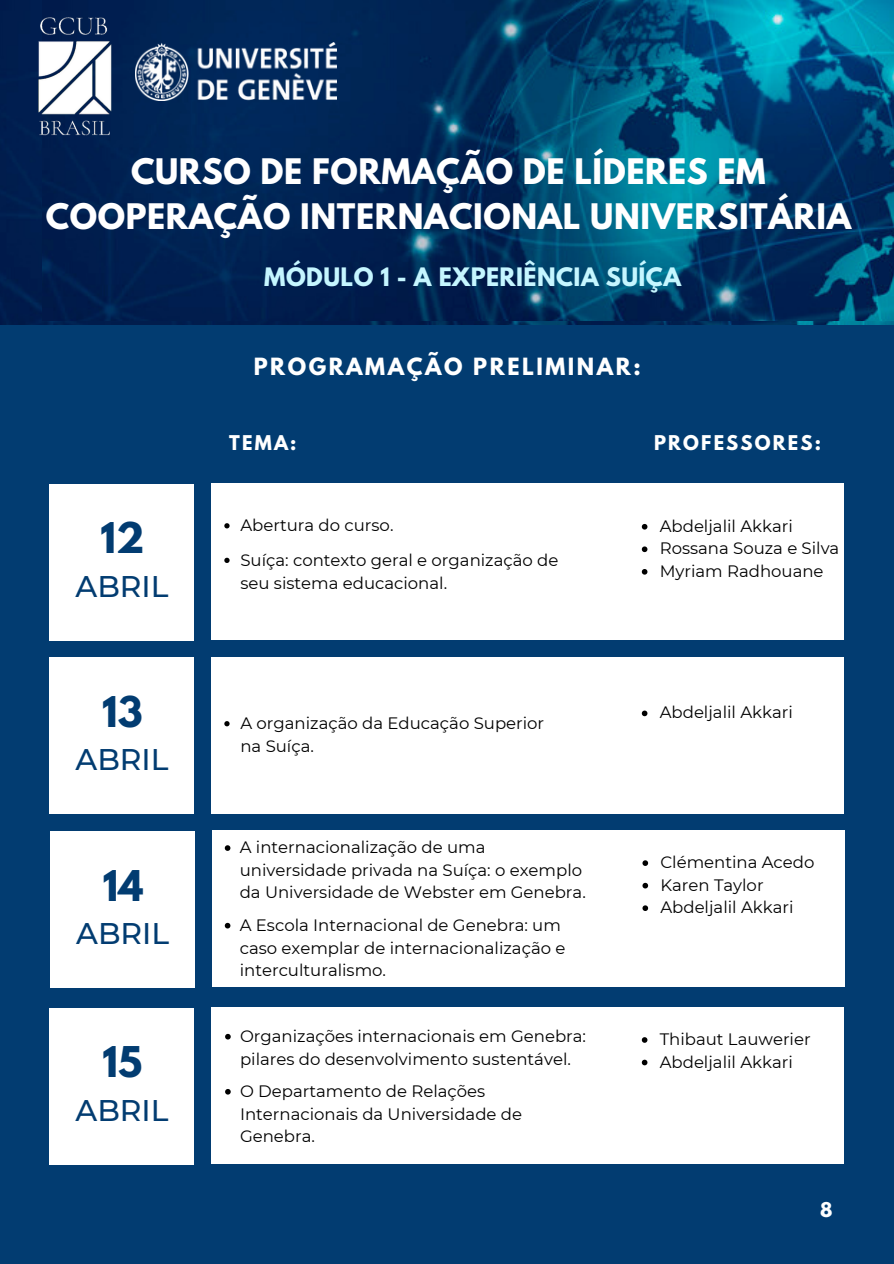
<style>
.page{position:relative;width:894px;height:1264px;background:#fff}
.page>*{position:absolute;margin:0;border:0;box-sizing:border-box;transform-origin:0 0}
.t1{font:700 37.5px "League Spartan";color:#023c71}
.t2{font:700 31.2px/44.7px "League Spartan";letter-spacing:.02em;color:#fff;text-align:center}
.t3{font:500 29.85px "Montserrat";color:#023c71}
.t4{font:700 22.5px "League Spartan";letter-spacing:.02em;color:#c5f6ff}
.t5{font:700 21px "League Spartan";letter-spacing:.12em;color:#fff}
.t6{font:700 18px "League Spartan";letter-spacing:.12em;color:#fff}
.t7{font:16.5px/22.5px "Montserrat";color:#000}
</style>
<div class="page">
<div style="left:0;top:0;width:893px;height:1263px;background:#023c71"></div>
<img style="left:0;top:0;width:893px;height:324px">
<img style="left:43px;top:0;width:850px;height:321px">
<div style="left:50px;top:484px;width:144px;height:156px;background:#fff"></div>
<div style="left:211px;top:483px;width:632px;height:157px;background:#fff"></div>
<svg style="left:224px;top:523px;width:5px;height:5px"></svg>
<svg style="left:224px;top:557px;width:5px;height:6px"></svg>
<svg style="left:641px;top:524px;width:6px;height:5px"></svg>
<svg style="left:641px;top:546px;width:6px;height:6px"></svg>
<svg style="left:641px;top:569px;width:6px;height:5px"></svg>
<div style="left:50px;top:657px;width:144px;height:157px;background:#fff"></div>
<div style="left:211px;top:656px;width:632px;height:157px;background:#fff"></div>
<svg style="left:224px;top:721px;width:5px;height:5px"></svg>
<svg style="left:641px;top:710px;width:6px;height:6px"></svg>
<div style="left:50px;top:831px;width:145px;height:156px;background:#fff"></div>
<div style="left:212px;top:830px;width:632px;height:157px;background:#fff"></div>
<svg style="left:225px;top:845px;width:5px;height:5px"></svg>
<svg style="left:225px;top:922px;width:5px;height:6px"></svg>
<svg style="left:642px;top:860px;width:6px;height:6px"></svg>
<svg style="left:642px;top:882px;width:6px;height:6px"></svg>
<svg style="left:642px;top:905px;width:6px;height:6px"></svg>
<div style="left:50px;top:1007px;width:144px;height:157px;background:#fff"></div>
<div style="left:211px;top:1007px;width:632px;height:156px;background:#fff"></div>
<svg style="left:225px;top:1033px;width:6px;height:6px"></svg>
<svg style="left:225px;top:1089px;width:6px;height:5px"></svg>
<svg style="left:641px;top:1037px;width:6px;height:5px"></svg>
<svg style="left:641px;top:1059px;width:6px;height:6px"></svg>
<img style="left:11px;top:11px;width:129px;height:129px">
<img style="left:135px;top:43px;width:201px;height:57px">
<p class="t2" style="left:46px;top:153px;width:806px">CURSO DE FORMAÇÃO DE LÍDERES EM<br>COOPERAÇÃO INTERNACIONAL UNIVERSITÁRIA</p>
<p class="t4" style="left:264px;top:265px;width:418px">MÓDULO 1 - A EXPERIÊNCIA SUÍÇA</p>
<p class="t5" style="left:253px;top:356px;width:388px">PROGRAMAÇÃO PRELIMINAR:</p>
<p class="t1" style="left:100px;top:519px;width:45px">12</p>
<p class="t3" style="left:75px;top:567px;width:94px">ABRIL</p>
<p class="t1" style="left:102px;top:693px;width:42px">13</p>
<p class="t3" style="left:75px;top:741px;width:94px">ABRIL</p>
<p class="t1" style="left:103px;top:866px;width:42px">14</p>
<p class="t3" style="left:76px;top:914px;width:94px">ABRIL</p>
<p class="t1" style="left:103px;top:1043px;width:41px">15</p>
<p class="t3" style="left:75px;top:1091px;width:94px">ABRIL</p>
<p class="t6" style="left:229px;top:434px;width:69px">TEMA:</p>
<p class="t6" style="left:654px;top:434px;width:168px">PROFESSORES:</p>
<p class="t7" style="left:240px;top:514px;width:154px">Abertura do curso.</p>
<p class="t7" style="left:240px;top:549px;width:319px">Suíça: contexto geral e organização de seu sistema educacional.</p>
<p class="t7" style="left:240px;top:712px;width:305px">A organização da Educação Superior na Suíça.</p>
<p class="t7" style="left:240px;top:836px;width:347px">A internacionalização de uma universidade privada na Suíça: o exemplo da Universidade de Webster em Genebra.</p>
<p class="t7" style="left:240px;top:913px;width:327px">A Escola Internacional de Genebra: um caso exemplar de internacionalização e interculturalismo.</p>
<p class="t7" style="left:240px;top:1024px;width:347px">Organizações internacionais em Genebra: pilares do desenvolvimento sustentável.</p>
<p class="t7" style="left:240px;top:1079px;width:283px">O Departamento de Relações<br>Internacionais da Universidade de<br>Genebra.</p>
<p class="t7" style="left:659px;top:514px;width:134px">Abdeljalil Akkari</p>
<p class="t7" style="left:659px;top:537px;width:181px">Rossana Souza e Silva</p>
<p class="t7" style="left:659px;top:559px;width:165px">Myriam Radhouane</p>
<p class="t7" style="left:659px;top:701px;width:134px">Abdeljalil Akkari</p>
<p class="t7" style="left:660px;top:851px;width:155px">Clémentina Acedo</p>
<p class="t7" style="left:660px;top:873px;width:105px">Karen Taylor</p>
<p class="t7" style="left:660px;top:896px;width:134px">Abdeljalil Akkari</p>
<p class="t7" style="left:659px;top:1027px;width:152px">Thibaut Lauwerier</p>
<p class="t7" style="left:659px;top:1050px;width:134px">Abdeljalil Akkari</p>
<p class="t6" style="left:819px;top:1200px;width:14px">8</p>
</div>
